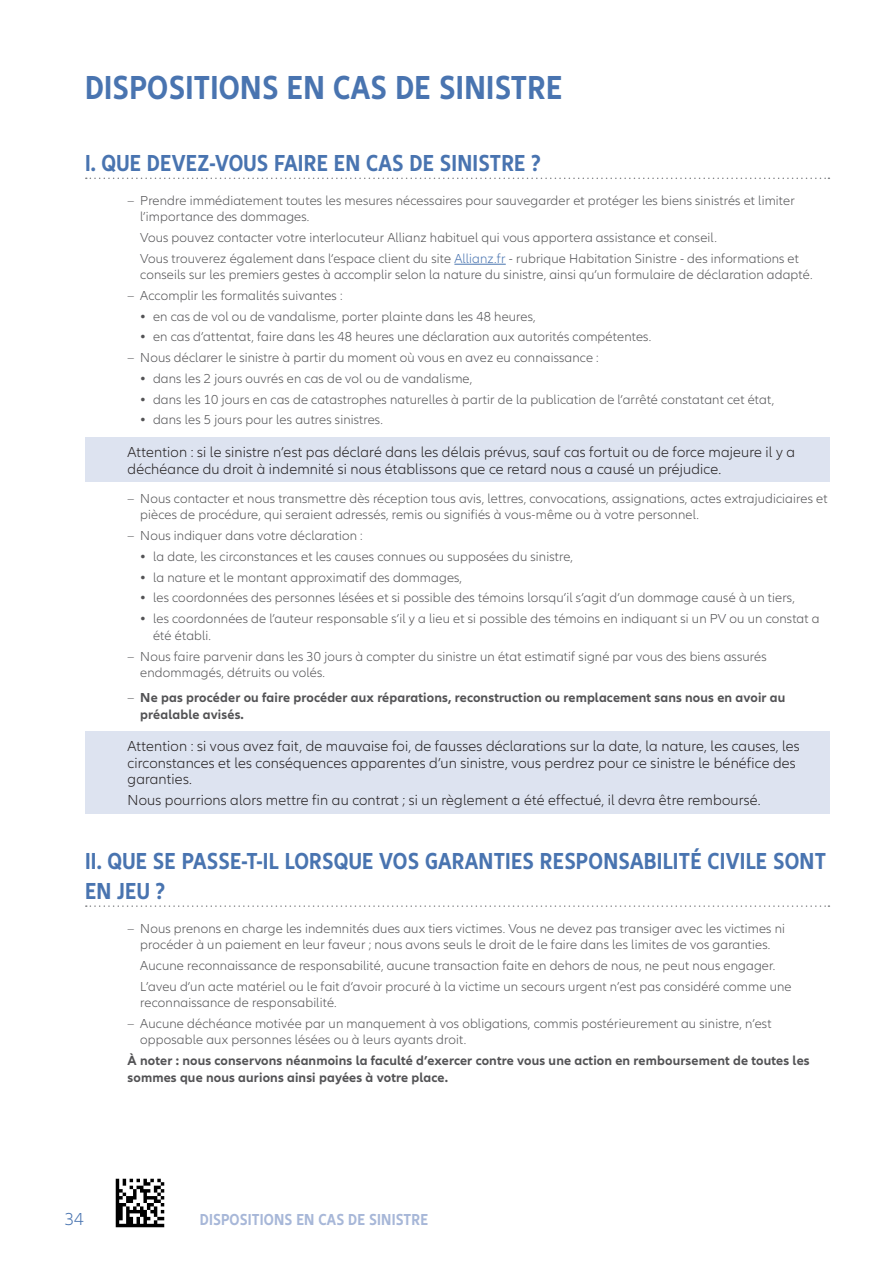
<style>
.page{position:relative;width:893px;height:1263px;background:#fff}
.page>*{position:absolute;margin:0;border:0;box-sizing:border-box;transform-origin:0 0}
.Chapitre{font:700 condensed 34.5px "Allianz Neo";letter-spacing:.01em;color:#4974b0}
.t1{font:700 condensed 24px/30px "Allianz Neo";letter-spacing:.01em;color:#4974b0}
.t2{font:300 18px "Allianz Neo";color:#4974b0}
.Titre_rappel{font:700 condensed 16.5px "Allianz Neo";letter-spacing:.01em;color:#a7b7d8}
.Exclus_-_Texte{font:300 15px/16.5px "Allianz Neo";letter-spacing:.01em;color:#231f20}
.Texte{font:300 13.5px/16.5px "Allianz Neo";letter-spacing:.01em;color:#535355}
.Texte-2{font:700 13.5px/16.5px "Allianz Neo";letter-spacing:.01em;color:#535355}
.s1{color:#4974b0}
.s2{font-weight:700}
.s3{font-weight:300}
</style>
<div class="page">
<img style="left:115px;top:1178px;width:50px;height:50px">
<svg style="left:86px;top:178px;width:743px;height:1px"></svg>
<hr style="left:454px;top:264px;width:52px;height:1px;background:#4974b0">
<svg style="left:86px;top:905px;width:743px;height:2px"></svg>
<div style="left:85px;top:437px;width:744px;height:45px;background:#dde3f0"></div>
<div style="left:85px;top:731px;width:744px;height:82px;background:#dde3f0"></div>
<p class="Chapitre" style="left:85px;top:67px;width:479px">DISPOSITIONS EN CAS DE SINISTRE</p>
<p class="t1" style="left:85px;top:149px;width:457px">I. QUE DEVEZ-VOUS FAIRE EN CAS DE SINISTRE ?</p>
<p class="Texte" style="left:140px;top:192px;width:656px;text-indent:-13px">– Prendre immédiatement toutes les mesures nécessaires pour sauvegarder et protéger les biens sinistrés et limiter l’importance des dommages.</p>
<p class="Texte" style="left:140px;top:230px;width:578px">Vous pouvez contacter votre interlocuteur Allianz habituel qui vous apportera assistance et conseil.</p>
<p class="Texte" style="left:140px;top:250px;width:674px">Vous trouverez également dans l’espace client du site <span class="s1">Allianz.fr</span> - rubrique Habitation Sinistre - des informations et conseils sur les premiers gestes à accomplir selon la nature du sinistre, ainsi qu’un formulaire de déclaration adapté.</p>
<p class="Texte" style="left:128px;top:288px;width:217px">– Accomplir les formalités suivantes :</p>
<p class="Texte" style="left:140px;top:308px;width:397px"><span class="s2">•</span> en cas de vol ou de vandalisme, porter plainte dans les 48 heures,</p>
<p class="Texte" style="left:140px;top:329px;width:512px"><span class="s2">•</span> en cas d’attentat, faire dans les 48 heures une déclaration aux autorités compétentes.</p>
<p class="Texte" style="left:128px;top:350px;width:473px">– Nous déclarer le sinistre à partir du moment où vous en avez eu connaissance :</p>
<p class="Texte" style="left:140px;top:371px;width:333px"><span class="s2">•</span> dans les 2 jours ouvrés en cas de vol ou de vandalisme,</p>
<p class="Texte" style="left:140px;top:391px;width:635px"><span class="s2">•</span> dans les 10 jours en cas de catastrophes naturelles à partir de la publication de l’arrêté constatant cet état,</p>
<p class="Texte" style="left:140px;top:412px;width:244px"><span class="s2">•</span> dans les 5 jours pour les autres sinistres.</p>
<p class="Exclus_-_Texte" style="left:128px;top:444px;width:669px">Attention : si le sinistre n’est pas déclaré dans les délais prévus, sauf cas fortuit ou de force majeure il y a déchéance du droit à indemnité si nous établissons que ce retard nous a causé un préjudice.</p>
<p class="Texte" style="left:140px;top:491px;width:689px;text-indent:-13px">– Nous contacter et nous transmettre dès réception tous avis, lettres, convocations, assignations, actes extrajudiciaires et pièces de procédure, qui seraient adressés, remis ou signifiés à vous-même ou à votre personnel.</p>
<p class="Texte" style="left:128px;top:528px;width:237px">– Nous indiquer dans votre déclaration :</p>
<p class="Texte" style="left:140px;top:549px;width:434px"><span class="s2">•</span> la date, les circonstances et les causes connues ou supposées du sinistre,</p>
<p class="Texte" style="left:140px;top:569px;width:323px"><span class="s2">•</span> la nature et le montant approximatif des dommages,</p>
<p class="Texte" style="left:140px;top:590px;width:656px"><span class="s2">•</span> les coordonnées des personnes lésées et si possible des témoins lorsqu’il s’agit d’un dommage causé à un tiers,</p>
<p class="Texte" style="left:153px;top:611px;width:668px;text-indent:-13px"><span class="s2">•</span> les coordonnées de l’auteur responsable s’il y a lieu et si possible des témoins en indiquant si un PV ou un constat a été établi.</p>
<p class="Texte" style="left:140px;top:648px;width:628px;text-indent:-13px">– Nous faire parvenir dans les 30 jours à compter du sinistre un état estimatif signé par vous des biens assurés endommagés, détruits ou volés.</p>
<p class="Texte-2" style="left:140px;top:689px;width:647px;text-indent:-13px"><span class="s3">–</span> Ne pas procéder ou faire procéder aux réparations, reconstruction ou remplacement sans nous en avoir au préalable avisés.</p>
<p class="Exclus_-_Texte" style="left:128px;top:738px;width:674px">Attention : si vous avez fait, de mauvaise foi, de fausses déclarations sur la date, la nature, les causes, les circonstances et les conséquences apparentes d’un sinistre, vous perdrez pour ce sinistre le bénéfice des garanties.</p>
<p class="Exclus_-_Texte" style="left:128px;top:792px;width:635px">Nous pourrions alors mettre fin au contrat ; si un règlement a été effectué, il devra être remboursé.</p>
<p class="t1" style="left:85px;top:846px;width:742px">II. QUE SE PASSE-T-IL LORSQUE VOS GARANTIES RESPONSABILITÉ CIVILE SONT<br>EN JEU ?</p>
<p class="Texte" style="left:128px;top:920px;width:659px;text-align:center">– Nous prenons en charge les indemnités dues aux tiers victimes. Vous ne devez pas transiger avec les victimes ni procéder à un paiement en leur faveur ; nous avons seuls le droit de le faire dans les limites de vos garanties.</p>
<p class="Texte" style="left:140px;top:957px;width:637px">Aucune reconnaissance de responsabilité, aucune transaction faite en dehors de nous, ne peut nous engager.</p>
<p class="Texte" style="left:140px;top:978px;width:653px">L’aveu d’un acte matériel ou le fait d’avoir procuré à la victime un secours urgent n’est pas considéré comme une reconnaissance de responsabilité.</p>
<p class="Texte" style="left:140px;top:1015px;width:633px;text-indent:-13px">– Aucune déchéance motivée par un manquement à vos obligations, commis postérieurement au sinistre, n’est opposable aux personnes lésées ou à leurs ayants droit.</p>
<p class="Texte-2" style="left:128px;top:1052px;width:684px">À noter : nous conservons néanmoins la faculté d’exercer contre vous une action en remboursement de toutes les sommes que nous aurions ainsi payées à votre place.</p>
<h3 class="t2" style="left:65px;top:1208px;width:20px">34</h3>
<p class="Titre_rappel" style="left:200px;top:1210px;width:230px">DISPOSITIONS EN CAS DE SINISTRE</p>
</div>
